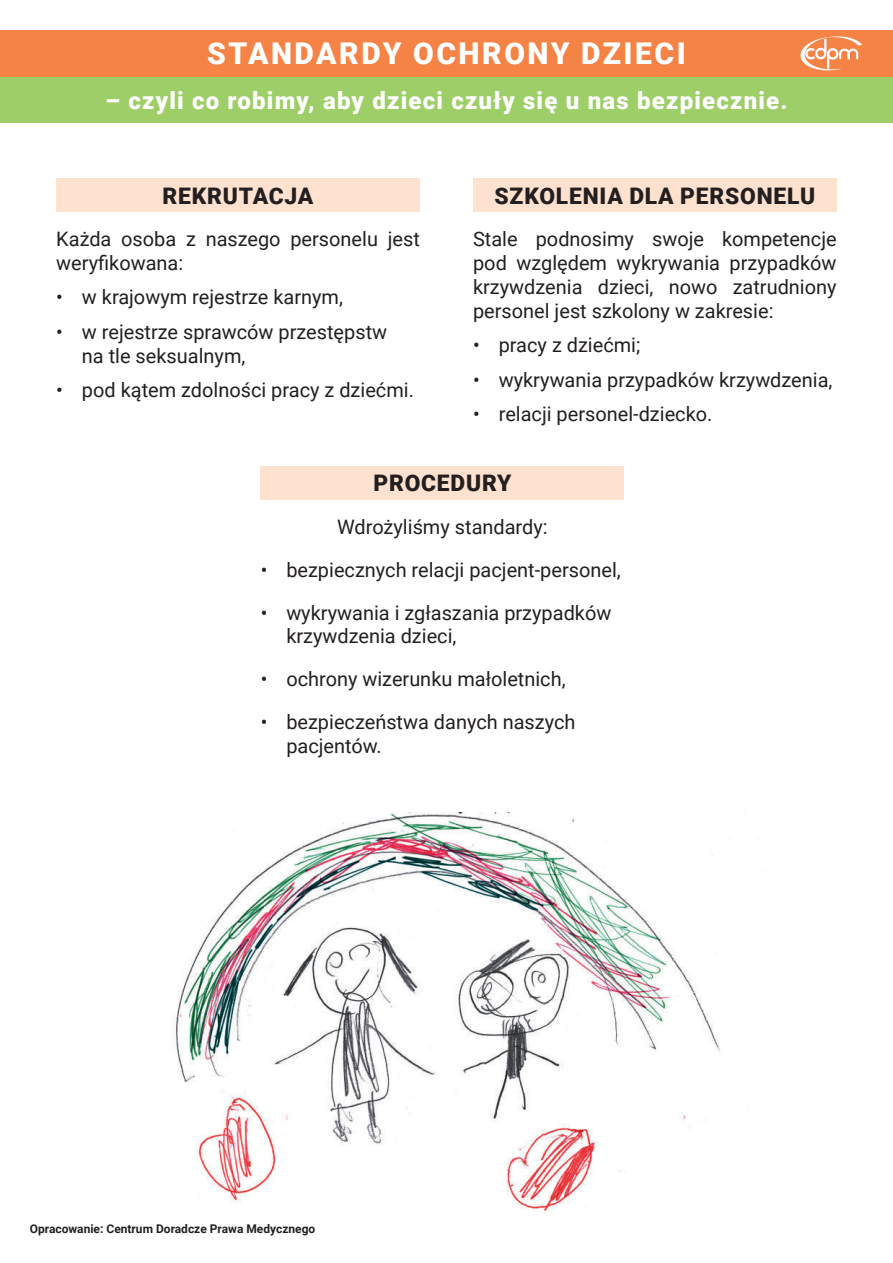
<style>
.page{position:relative;width:893px;height:1263px;background:#fff}
.page>*{position:absolute;margin:0;border:0;box-sizing:border-box;transform-origin:0 0}
.t1{font:900 30px "Roboto";letter-spacing:.085em;color:#fff}
.t2{font:900 24px "Roboto";letter-spacing:.05em;color:#fff}
.t3{font:900 22.8px "Roboto";letter-spacing:.035em;color:#231f20}
.t4{font:19.95px/24px "Roboto";color:#231f20}
.t5{font:700 12px "Roboto";color:#231f20}
</style>
<div class="page">
<img style="left:173px;top:813px;width:547px;height:400px">
<div style="left:0;top:77px;width:893px;height:46px;background:#9dce67"></div>
<div style="left:0;top:30px;width:893px;height:47px;background:#f58345"></div>
<div style="left:56px;top:178px;width:364px;height:34px;background:#fee2cf"></div>
<div style="left:473px;top:178px;width:364px;height:34px;background:#fee2cf"></div>
<div style="left:261px;top:466px;width:363px;height:33px;background:#fee2cf"></div>
<svg style="left:800px;top:36px;width:62px;height:34px"></svg>
<h1 class="t1" style="left:207px;top:36px;width:480px">STANDARDY OCHRONY DZIECI</h1>
<p class="t2" style="left:105px;top:84px;width:684px">– czyli co robimy, aby dzieci czuły się u nas bezpiecznie.</p>
<p class="t3" style="left:163px;top:182px;width:152px">REKRUTACJA</p>
<p class="t4" style="left:56px;top:226px;width:365px">Każda osoba z naszego personelu jest weryfikowana:</p>
<p class="t4" style="left:56px;top:285px;width:288px">• w krajowym rejestrze karnym,</p>
<p class="t4" style="left:82px;top:319px;width:307px;text-indent:-26px">• w rejestrze sprawców przestępstw na tle seksualnym,</p>
<p class="t4" style="left:56px;top:377px;width:359px">• pod kątem zdolności pracy z dziećmi.</p>
<p class="t3" style="left:495px;top:182px;width:322px">SZKOLENIA DLA PERSONELU</p>
<p class="t4" style="left:473px;top:226px;width:365px;text-align:justify">Stale podnosimy swoje kompetencje pod względem wykrywania przypadków krzywdzenia dzieci, nowo zatrudniony personel jest szkolony w zakresie:</p>
<p class="t4" style="left:473px;top:332px;width:169px">• pracy z dziećmi;</p>
<p class="t4" style="left:473px;top:367px;width:361px">• wykrywania przypadków krzywdzenia,</p>
<p class="t4" style="left:473px;top:401px;width:241px">• relacji personel-dziecko.</p>
<p class="t3" style="left:373px;top:470px;width:140px">PROCEDURY</p>
<p class="t4" style="left:337px;top:514px;width:212px">Wdrożyliśmy standardy:</p>
<p class="t4" style="left:261px;top:557px;width:362px">• bezpiecznych relacji pacjent-personel,</p>
<p class="t4" style="left:286px;top:600px;width:327px;text-indent:-26px">• wykrywania i zgłaszania przypadków krzywdzenia dzieci,</p>
<p class="t4" style="left:261px;top:666px;width:306px">• ochrony wizerunku małoletnich,</p>
<p class="t4" style="left:286px;top:709px;width:291px;text-indent:-26px">• bezpieczeństwa danych naszych pacjentów.</p>
<p class="t5" style="left:30px;top:1224px;width:287px">Opracowanie: Centrum Doradcze Prawa Medycznego</p>
</div>
